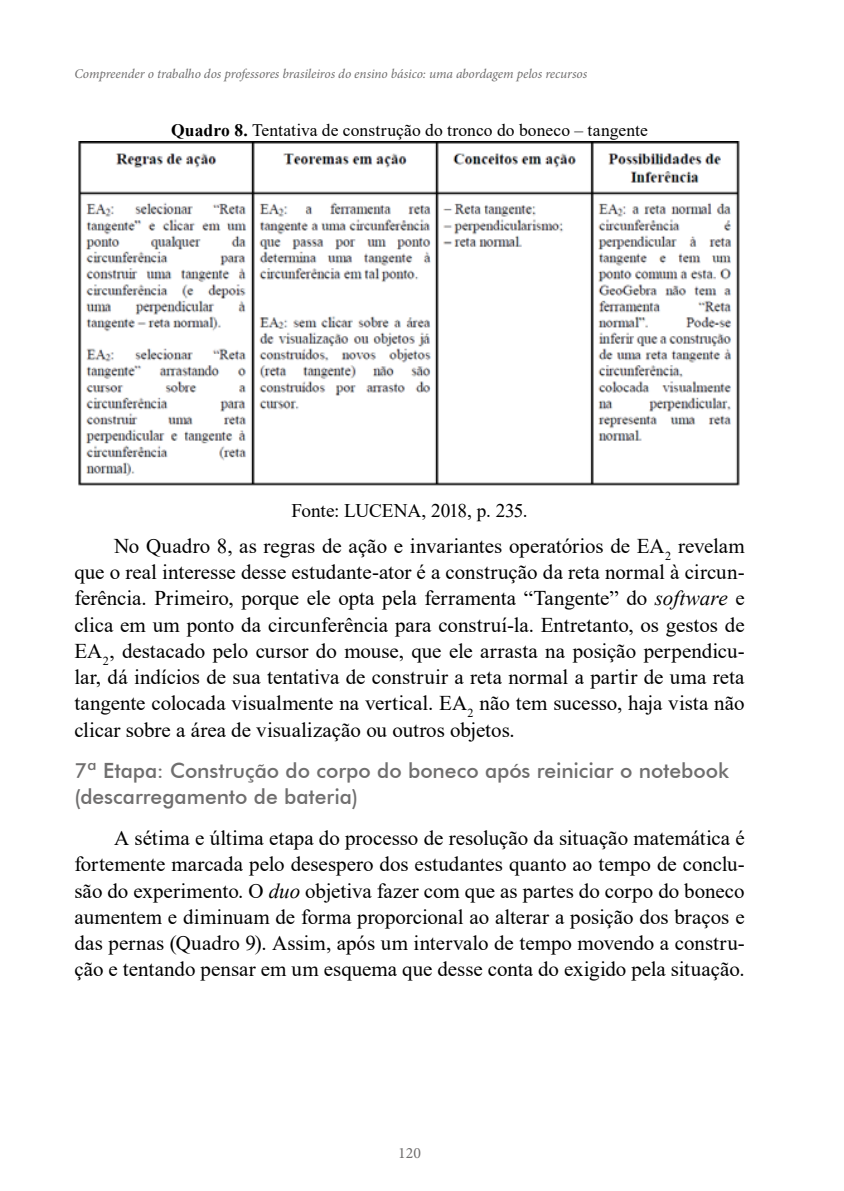
<style>
.page{position:relative;width:844px;height:1191px;background:#fff}
.page>*{position:absolute;margin:0;border:0;box-sizing:border-box;transform-origin:0 0}
.t1{font:21px/26.2px "Times New Roman";color:#000;text-align:justify}
.t2{font:500 21px/26.2px "Futura BT";color:#706f6f}
.t3{font:19.25px "Times New Roman";letter-spacing:-.015em;color:#000}
.t4{font:17.5px "Times New Roman";letter-spacing:.005em;color:#000}
.t5{font:15.75px "Minion Pro";color:#706f6f}
.t6{font:italic 13.3px "Minion Pro";letter-spacing:-.005em;color:#706f6f}
.s1{font-weight:700}
.s2{font-style:italic}
</style>
<div class="page">
<img style="left:78px;top:141px;width:662px;height:344px">
<p class="t6" style="left:74px;top:65px;width:514px">Compreender o trabalho dos professores brasileiros do ensino básico: uma abordagem pelos recursos</p>
<p class="t4" style="left:171px;top:118px;width:478px"><span class="s1">Quadro 8.</span> Tentativa de construção do tronco do boneco – tangente</p>
<p class="t3" style="left:291px;top:496px;width:237px">Fonte: LUCENA, 2018, p. 235.</p>
<p class="t1" style="left:74px;top:532px;width:671px;text-indent:40px">No Quadro 8, as regras de ação e invariantes operatórios de EA<sub>2</sub> revelam que o real interesse desse estudante-ator é a construção da reta normal à circun&shy;ferência. Primeiro, porque ele opta pela ferramenta “Tangente” do <span class="s2">software</span> e clica em um ponto da circunferência para construí-la. Entretanto, os gestos de EA<sub>2</sub>, destacado pelo cursor do mouse, que ele arrasta na posição perpendicu&shy;lar, dá indícios de sua tentativa de construir a reta normal a partir de uma reta tangente colocada visualmente na vertical. EA<sub>2</sub> não tem sucesso, haja vista não clicar sobre a área de visualização ou outros objetos.</p>
<p class="t2" style="left:74px;top:757px;width:655px">7ª Etapa: Construção do corpo do boneco após reiniciar o notebook (descarregamento de bateria)</p>
<p class="t1" style="left:74px;top:824px;width:671px;text-indent:40px">A sétima e última etapa do processo de resolução da situação matemática é fortemente marcada pelo desespero dos estudantes quanto ao tempo de conclu&shy;são do experimento. O <span class="s2">duo</span> objetiva fazer com que as partes do corpo do boneco aumentem e diminuam de forma proporcional ao alterar a posição dos braços e das pernas (Quadro 9). Assim, após um intervalo de tempo movendo a constru&shy;ção e tentando pensar em um esquema que desse conta do exigido pela situação.</p>
<p class="t5" style="left:398px;top:1142px;width:24px">120</p>
</div>
